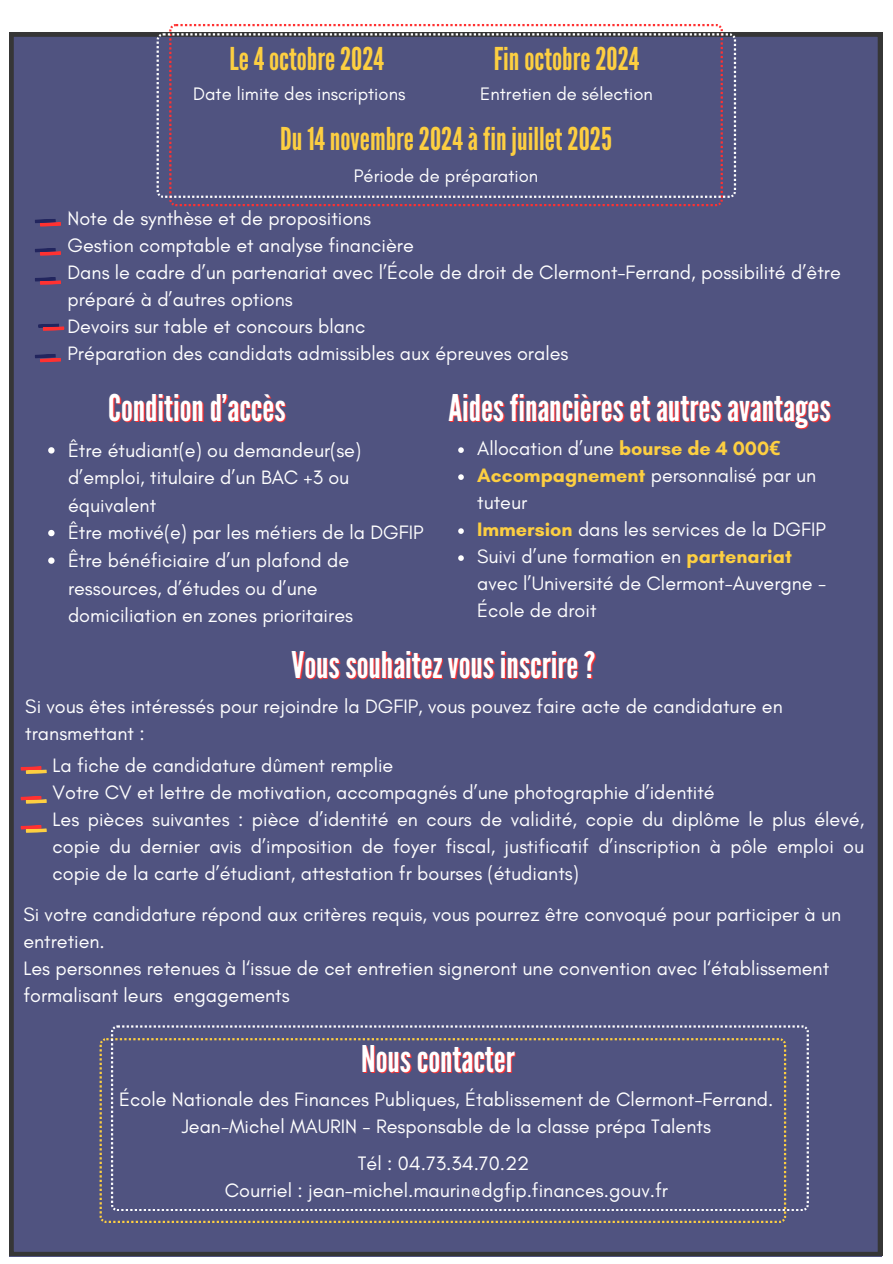
<style>
.page{position:relative;width:893px;height:1264px;background:#fff}
.page>*{position:absolute;margin:0;border:0;box-sizing:border-box;transform-origin:0 0}
.t1{font:36.75px "League Gothic";color:#fff}
.t2{font:31.35px "League Gothic";color:#fdcf41}
.t3{font:19.8px/27px "Glacial Indifference";color:#fff}
.t4{font:18.45px "Glacial Indifference";color:#fff}
.s1{font-weight:700;color:#fdcf41}
.s2{font-family:"Noto Sans";font-weight:700;color:#fdcf41}
</style>
<div class="page">
<div style="left:9px;top:32px;width:873px;height:1223px;background:#505380"></div>
<svg style="left:169px;top:24px;width:553px;height:182px"></svg>
<div style="left:156px;top:33px;width:580px;height:165px;background:#505380"></div>
<svg style="left:48px;top:447px;width:7px;height:6px"></svg>
<svg style="left:48px;top:530px;width:7px;height:6px"></svg>
<svg style="left:48px;top:557px;width:7px;height:7px"></svg>
<svg style="left:458px;top:447px;width:6px;height:6px"></svg>
<svg style="left:458px;top:474px;width:6px;height:6px"></svg>
<svg style="left:458px;top:528px;width:6px;height:6px"></svg>
<svg style="left:458px;top:555px;width:6px;height:6px"></svg>
<svg style="left:34px;top:353px;width:27px;height:9px"></svg>
<svg style="left:34px;top:277px;width:27px;height:8px"></svg>
<svg style="left:34px;top:248px;width:27px;height:8px"></svg>
<svg style="left:34px;top:218px;width:27px;height:9px"></svg>
<svg style="left:20px;top:766px;width:27px;height:8px"></svg>
<svg style="left:20px;top:795px;width:27px;height:8px"></svg>
<svg style="left:20px;top:824px;width:27px;height:9px"></svg>
<svg style="left:100px;top:1038px;width:686px;height:184px;background:#606080"></svg>
<div style="left:111px;top:1025px;width:697px;height:185px;background:#505380"></div>
<svg style="left:38px;top:323px;width:26px;height:8px"></svg>
<p class="t2" style="left:229px;top:41px;width:156px">Le4octobre2024</p>
<p class="t4" style="left:193px;top:82px;width:214px">Date limite des inscriptions</p>
<p class="t2" style="left:493px;top:41px;width:147px">Finoctobre2024</p>
<p class="t4" style="left:480px;top:82px;width:174px">Entretien de sélection</p>
<p class="t2" style="left:280px;top:120px;width:333px">Du14novembre2024àfinjuillet2025</p>
<p class="t4" style="left:354px;top:164px;width:186px">Période de préparation</p>
<p class="t3" style="left:67px;top:205px;width:305px">Note de synthèse et de propositions</p>
<p class="t3" style="left:67px;top:232px;width:348px">Gestion comptable et analyse financière</p>
<p class="t3" style="left:67px;top:259px;width:774px">Dans le cadre d’un partenariat avec l’École de droit de Clermont-Ferrand, possibilité d’être préparé à d’autres options</p>
<p class="t3" style="left:67px;top:313px;width:299px">Devoirs sur table et concours blanc</p>
<p class="t3" style="left:67px;top:340px;width:502px">Préparation des candidats admissibles aux épreuves orales</p>
<p class="t1" style="left:108px;top:386px;width:179px">Conditiond’accès</p>
<p class="t1" style="left:448px;top:386px;width:384px">Aidesfinancièresetautresavantages</p>
<p class="t3" style="left:68px;top:436px;width:294px;line-height:27.6px">Être étudiant(e) ou demandeur(se) d’emploi, titulaire d’un BAC +3 ou équivalent</p>
<p class="t3" style="left:68px;top:519px;width:357px">Être motivé(e) par les métiers de la DGFIP</p>
<p class="t3" style="left:68px;top:546px;width:286px;line-height:27.6px">Être bénéficiaire d’un plafond de ressources, d’études ou d’une domiciliation en zones prioritaires</p>
<p class="t3" style="left:477px;top:435px;width:305px">Allocation d’une <span class="s1">bourse de 4 000</span><span class="s2">€</span></p>
<p class="t3" style="left:477px;top:462px;width:340px"><span class="s1">Accompagnement</span> personnalisé par un tuteur</p>
<p class="t3" style="left:477px;top:515px;width:350px"><span class="s1">Immersion</span> dans les services de la DGFIP</p>
<p class="t3" style="left:477px;top:542px;width:350px">Suivi d’une formation en <span class="s1">partenariat </span>avec l’Université de Clermont-Auvergne -<br>École de droit</p>
<p class="t1" style="left:291px;top:643px;width:305px">Voussouhaitez vousinscrire?</p>
<p class="t3" style="left:25px;top:692px;width:759px">Si vous êtes intéressés pour rejoindre la DGFIP, vous pouvez faire acte de candidature en transmettant :</p>
<p class="t3" style="left:52px;top:751px;width:342px">La fiche de candidature dûment remplie</p>
<p class="t3" style="left:52px;top:778px;width:663px">Votre CV et lettre de motivation, accompagnés d’une photographie d’identité</p>
<p class="t3" style="left:52px;top:805px;width:813px;text-align:justify">Les pièces suivantes : pièce d’identité en cours de validité, copie du diplôme le plus élevé, copie du dernier avis d’imposition de foyer fiscal, justificatif d’inscription à pôle emploi ou copie de la carte d’étudiant, attestation fr bourses (étudiants)</p>
<p class="t3" style="left:23px;top:900px;width:819px">Si votre candidature répond aux critères requis, vous pourrez être convoqué pour participer à un entretien.</p>
<p class="t3" style="left:23px;top:954px;width:807px">Les personnes retenues à l‘issue de cet entretien signeront une convention avec l‘établissement formalisant leurs engagements</p>
<p class="t1" style="left:361px;top:1037px;width:155px">Nouscontacter</p>
<p class="t3" style="left:119px;top:1085px;width:655px">École Nationale des Finances Publiques, Établissement de Clermont-Ferrand.</p>
<p class="t3" style="left:182px;top:1112px;width:530px">Jean-Michel MAURIN - Responsable de la classe prépa Talents</p>
<p class="t3" style="left:358px;top:1149px;width:173px">Tél : 04.73.34.70.22</p>
<p class="t3" style="left:225px;top:1176px;width:445px">Courriel : jean-michel.maurin@dgfip.finances.gouv.fr</p>
</div>
